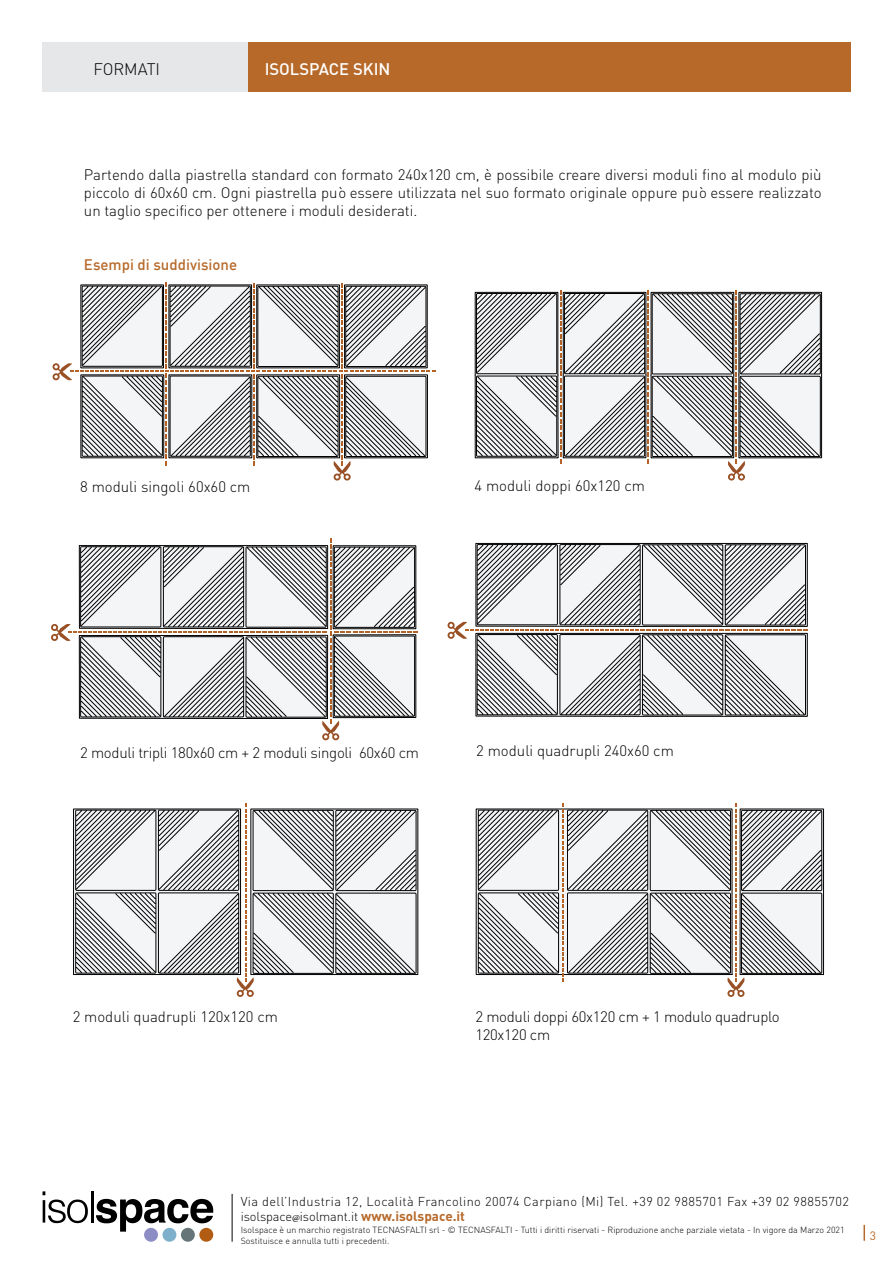
<style>
.page{position:relative;width:893px;height:1263px;background:#fff}
.page>*{position:absolute;margin:0;border:0;box-sizing:border-box;transform-origin:0 0}
.t1{font:500 16.5px "DIN";color:#fff}
.t2{font:300 16.5px "DIN";color:#000}
.t3{font:300 15px/18px "DIN";color:#000;text-align:justify}
.t4{font:300 15px/18px "DIN";letter-spacing:-.02em;color:#000}
.t5{font:500 15px "DIN";color:#b7692a}
.t6{font:300 12.75px/15.3px "DIN";letter-spacing:.035em;color:#000}
.t7{font:12px "DIN";color:#b7692a}
.t8{font:300 8.85px/10.6px "DIN";color:#000}
.s1{font-family:"Minion Pro";font-weight:400;font-size:10.5px}
.s2{font-weight:700;font-size:13.5px;color:#b7692a}
</style>
<div class="page">
<hr style="left:231px;top:1194px;width:2px;height:48px;background:#58595b">
<div style="left:199px;top:1228px;width:14px;height:14px;background:#b15c12;border-radius:50%"></div>
<div style="left:181px;top:1228px;width:14px;height:14px;background:#667678;border-radius:50%"></div>
<div style="left:163px;top:1228px;width:13px;height:14px;background:#7eb0cc;border-radius:50%"></div>
<div style="left:144px;top:1228px;width:14px;height:14px;background:#8c8dc5;border-radius:50%"></div>
<svg style="left:43px;top:1191px;width:45px;height:32px"></svg>
<hr style="left:91px;top:1191px;width:2px;height:31px;background:#000">
<svg style="left:96px;top:1199px;width:117px;height:32px"></svg>
<div style="left:43px;top:42px;width:205px;height:49px;background:#e6e7e8"></div>
<div style="left:248px;top:42px;width:602px;height:49px;background:#b76929"></div>
<svg style="left:863px;top:1225px;width:2px;height:16px"></svg>
<svg style="left:448px;top:543px;width:360px;height:174px"></svg>
<svg style="left:75px;top:804px;width:341px;height:193px"></svg>
<svg style="left:53px;top:283px;width:382px;height:197px"></svg>
<svg style="left:475px;top:290px;width:347px;height:190px"></svg>
<svg style="left:476px;top:293px;width:345px;height:164px"></svg>
<svg style="left:51px;top:538px;width:366px;height:202px"></svg>
<svg style="left:822px;top:809px;width:2px;height:166px"></svg>
<svg style="left:478px;top:804px;width:344px;height:193px"></svg>
<p class="t2" style="left:94px;top:59px;width:53px">FORMATI</p>
<p class="t1" style="left:265px;top:59px;width:127px">Isolspace SKIN</p>
<p class="t3" style="left:84px;top:165px;width:739px">Partendo dalla piastrella standard con formato 240x120 cm, è possibile creare diversi moduli fino al modulo più piccolo di 60x60 cm. Ogni piastrella può essere utilizzata nel suo formato originale oppure può essere realizzato un taglio specifico per ottenere i moduli desiderati.</p>
<p class="t5" style="left:84px;top:255px;width:155px">Esempi di suddivisione</p>
<p class="t3" style="left:80px;top:477px;width:172px">8 moduli singoli 60x60 cm</p>
<p class="t3" style="left:474px;top:476px;width:172px">4 moduli doppi 60x120 cm</p>
<p class="t4" style="left:80px;top:743px;width:340px">2 moduli tripli 180x60 cm + 2 moduli singoli 60x60 cm</p>
<p class="t3" style="left:476px;top:741px;width:199px">2 moduli quadrupli 240x60 cm</p>
<p class="t3" style="left:73px;top:1008px;width:207px">2 moduli quadrupli 120x120 cm</p>
<p class="t4" style="left:475px;top:1008px;width:306px">2 moduli doppi 60x120 cm + 1 modulo quadruplo<br>120x120 cm</p>
<p class="t6" style="left:241px;top:1193px;width:610px">Via dell’Industria 12, Località Francolino 20074 Carpiano (Mi) Tel. +39 02 9885701 Fax +39 02 98855702 isolspace<span class="s1">@</span>isolmant.it <span class="s2">www.isolspace.it</span></p>
<p class="t8" style="left:241px;top:1225px;width:605px">Isolspace è un marchio registrato TECNASFALTI srl - © TECNASFALTI - Tutti i diritti riservati - Riproduzione anche parziale vietata - In vigore da Marzo 2021<br>Sostituisce e annulla tutti i precedenti.</p>
<p class="t7" style="left:870px;top:1228px;width:8px">3</p>
</div>
